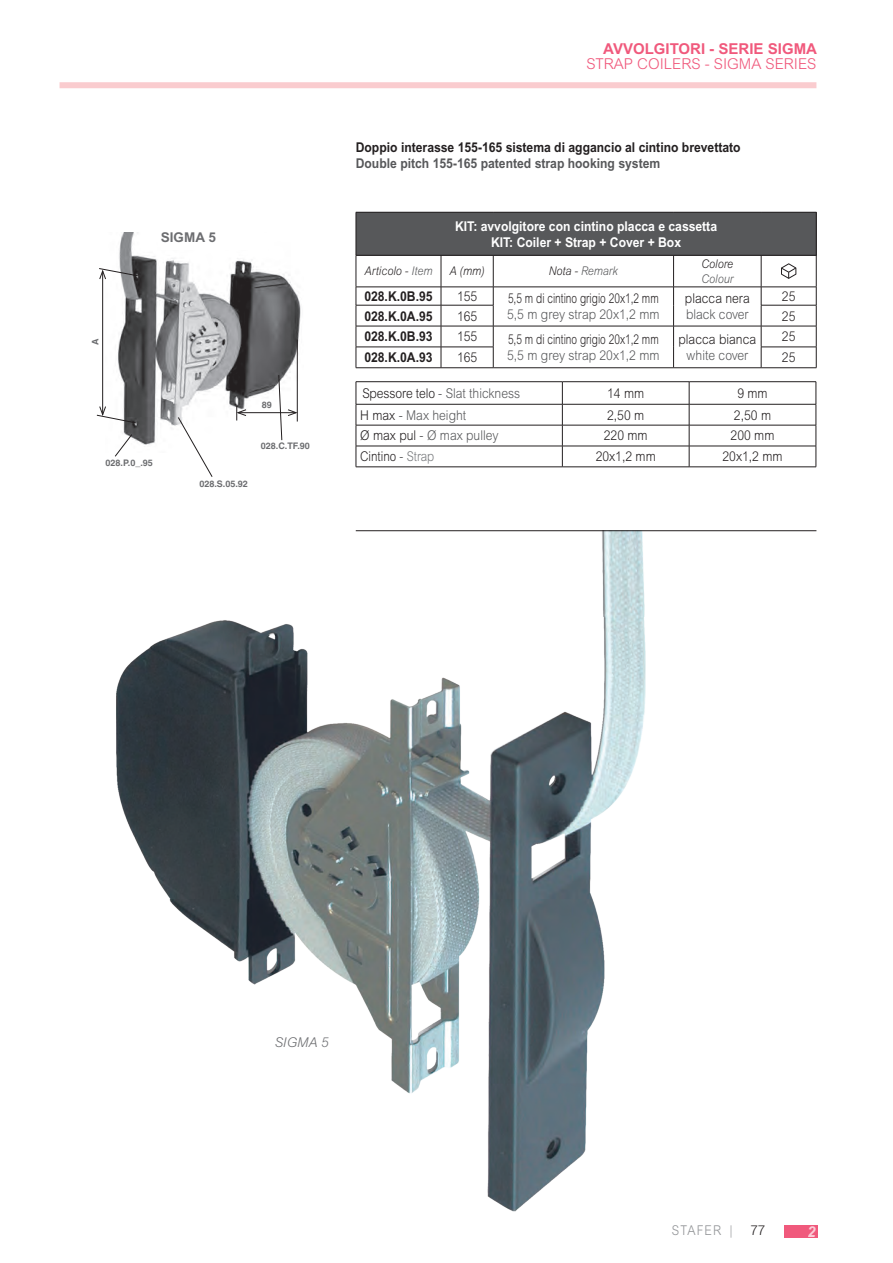
<style>
.page{position:relative;width:893px;height:1263px;background:#fff}
.page>*{position:absolute;margin:0;border:0;box-sizing:border-box;transform-origin:0 0}
.t1{font:300 15px "Arial MT Std";color:#f0597c}
.t2{font:700 15px "Arial MT Std";color:#f0597c}
.t3{font:italic 700 15px "Arial MT Std";color:#fff}
.t4{font:300 13.5px "Arial MT Std";color:#57585a;scale:.9 1}
.t5{font:700 13.5px "Arial MT Std";color:#231f20;scale:.9 1}
.t6{font:300 13.5px "Arial MT Std";color:#231f20;scale:.9 1}
.t7{font:700 13.5px/16.2px "Arial MT Std";color:#fff;text-align:center;scale:.9 1}
.t8{font:300 13.5px "Arial MT Std";color:#231f20;scale:.75 1}
.t9{font:700 13.5px "Arial MT Std";color:#57585a;scale:.9 1}
.t10{font:300 13.5px "Arial MT Std";color:#231f20;scale:.86 1}
.t11{font:300 13.5px "Arial MT Std";letter-spacing:.1em;color:#939598;scale:.9 1}
.t12{font:700 13.5px "Arial MT Std";color:#6c6d70}
.t13{font:italic 300 13.5px "Arial MT Std";color:#6c6d70}
.t14{font:300 13.5px "Arial MT Std";color:#231f20}
.t15{font:italic 300 12px "Arial MT Std";color:#231f20;scale:.9 1}
.t16{font:italic 300 12px "Arial MT Std";color:#57585a;scale:.9 1}
.t17{font:700 9px "Helvetica LT Std";color:#6c6d70}
.s1{color:#57585a}
.s2{color:#231f20}
.s3{color:#787a7d}
</style>
<div class="page">
<img style="left:118px;top:232px;width:183px;height:213px">
<hr style="left:102px;top:271px;width:1px;height:144px;background:#231f20">
<svg style="left:99px;top:268px;width:40px;height:11px"></svg>
<svg style="left:96px;top:406px;width:41px;height:17px"></svg>
<hr style="left:297px;top:340px;width:1px;height:81px;background:#231f20">
<hr style="left:238px;top:412px;width:58px;height:1px;background:#231f20">
<svg style="left:288px;top:409px;width:9px;height:7px"></svg>
<svg style="left:236px;top:406px;width:10px;height:14px"></svg>
<svg style="left:115px;top:434px;width:17px;height:23px"></svg>
<svg style="left:178px;top:417px;width:35px;height:60px"></svg>
<svg style="left:278px;top:375px;width:4px;height:65px"></svg>
<div style="left:161px;top:233px;width:102px;height:17px;background:#fff"></div>
<img style="left:116px;top:531px;width:564px;height:681px">
<div style="left:356px;top:212px;width:460px;height:43px;background:#57585a"></div>
<hr style="left:356px;top:212px;width:1px;height:43px;background:#231f20">
<hr style="left:816px;top:212px;width:1px;height:43px;background:#231f20">
<hr style="left:356px;top:212px;width:85px;height:1px;background:#231f20">
<hr style="left:441px;top:212px;width:52px;height:1px;background:#231f20">
<hr style="left:493px;top:212px;width:181px;height:1px;background:#231f20">
<hr style="left:674px;top:212px;width:87px;height:1px;background:#231f20">
<hr style="left:761px;top:212px;width:55px;height:1px;background:#231f20">
<hr style="left:356px;top:255px;width:1px;height:32px;background:#231f20">
<hr style="left:356px;top:255px;width:85px;height:1px;background:#231f20">
<hr style="left:441px;top:255px;width:1px;height:32px;background:#231f20">
<hr style="left:441px;top:255px;width:52px;height:1px;background:#231f20">
<hr style="left:493px;top:255px;width:1px;height:32px;background:#231f20">
<hr style="left:493px;top:255px;width:181px;height:1px;background:#231f20">
<hr style="left:673px;top:255px;width:1px;height:32px;background:#231f20">
<hr style="left:674px;top:255px;width:87px;height:1px;background:#231f20">
<hr style="left:761px;top:255px;width:1px;height:32px;background:#231f20">
<hr style="left:816px;top:255px;width:1px;height:32px;background:#231f20">
<hr style="left:761px;top:255px;width:55px;height:1px;background:#231f20">
<hr style="left:356px;top:287px;width:85px;height:1px;background:#231f20">
<hr style="left:356px;top:326px;width:85px;height:1px;background:#231f20">
<hr style="left:441px;top:287px;width:52px;height:1px;background:#231f20">
<hr style="left:441px;top:326px;width:52px;height:1px;background:#231f20">
<hr style="left:493px;top:287px;width:181px;height:1px;background:#231f20">
<hr style="left:493px;top:326px;width:181px;height:1px;background:#231f20">
<hr style="left:493px;top:367px;width:181px;height:1px;background:#231f20">
<svg style="left:673px;top:287px;width:1px;height:81px"></svg>
<hr style="left:674px;top:287px;width:87px;height:1px;background:#231f20">
<hr style="left:674px;top:326px;width:87px;height:1px;background:#231f20">
<hr style="left:674px;top:367px;width:87px;height:1px;background:#231f20">
<hr style="left:761px;top:287px;width:55px;height:1px;background:#231f20">
<hr style="left:761px;top:326px;width:55px;height:1px;background:#231f20">
<svg style="left:356px;top:287px;width:1px;height:80px"></svg>
<hr style="left:356px;top:305px;width:85px;height:1px;background:#231f20">
<hr style="left:356px;top:347px;width:85px;height:1px;background:#231f20">
<hr style="left:356px;top:367px;width:85px;height:1px;background:#231f20">
<svg style="left:441px;top:287px;width:1px;height:80px"></svg>
<svg style="left:493px;top:287px;width:1px;height:81px"></svg>
<hr style="left:441px;top:305px;width:52px;height:1px;background:#231f20">
<hr style="left:441px;top:347px;width:52px;height:1px;background:#231f20">
<hr style="left:441px;top:367px;width:52px;height:1px;background:#231f20">
<svg style="left:761px;top:287px;width:1px;height:80px"></svg>
<svg style="left:816px;top:287px;width:1px;height:81px"></svg>
<hr style="left:761px;top:305px;width:55px;height:1px;background:#231f20">
<hr style="left:761px;top:347px;width:55px;height:1px;background:#231f20">
<hr style="left:761px;top:367px;width:55px;height:1px;background:#231f20">
<svg style="left:781px;top:263px;width:15px;height:16px"></svg>
<hr style="left:356px;top:381px;width:206px;height:1px;background:#231f20">
<hr style="left:562px;top:381px;width:127px;height:1px;background:#231f20">
<hr style="left:689px;top:381px;width:127px;height:1px;background:#231f20">
<hr style="left:356px;top:404px;width:206px;height:1px;background:#231f20">
<hr style="left:562px;top:404px;width:127px;height:1px;background:#231f20">
<hr style="left:689px;top:404px;width:127px;height:1px;background:#231f20">
<hr style="left:356px;top:425px;width:206px;height:1px;background:#231f20">
<hr style="left:562px;top:425px;width:127px;height:1px;background:#231f20">
<hr style="left:689px;top:425px;width:127px;height:1px;background:#231f20">
<svg style="left:356px;top:382px;width:1px;height:85px"></svg>
<hr style="left:356px;top:446px;width:206px;height:1px;background:#231f20">
<hr style="left:356px;top:467px;width:206px;height:1px;background:#231f20">
<svg style="left:562px;top:382px;width:1px;height:85px"></svg>
<hr style="left:562px;top:446px;width:127px;height:1px;background:#231f20">
<hr style="left:562px;top:467px;width:127px;height:1px;background:#231f20">
<svg style="left:689px;top:382px;width:1px;height:85px"></svg>
<svg style="left:816px;top:382px;width:1px;height:85px"></svg>
<hr style="left:689px;top:446px;width:127px;height:1px;background:#231f20">
<hr style="left:689px;top:467px;width:127px;height:1px;background:#231f20">
<hr style="left:356px;top:530px;width:460px;height:1px;background:#231f20">
<div style="left:60px;top:82px;width:756px;height:6px;background:#facccf"></div>
<div style="left:784px;top:1225px;width:33px;height:13px;background:#f0597c"></div>
<p class="t12" style="left:161px;top:230px;width:57px">SIGMA 5</p>
<p class="t17" style="left:90px;top:345px;width:8px;rotate:-90deg">A</p>
<p class="t17" style="left:106px;top:458px;width:49px">028.P.0_.95</p>
<p class="t17" style="left:199px;top:478px;width:50px">028.S.05.92</p>
<p class="t17" style="left:262px;top:400px;width:12px">89</p>
<p class="t17" style="left:261px;top:440px;width:51px">028.C.TF.90</p>
<p class="t2" style="left:603px;top:40px;width:215px">AVVOLGITORI - SERIE SIGMA</p>
<p class="t1" style="left:586px;top:56px;width:232px">STRAP COILERS - SIGMA SERIES</p>
<p class="t5" style="left:356px;top:140px;width:429px">Doppio interasse 155-165 sistema di aggancio al cintino brevettato</p>
<p class="t9" style="left:356px;top:156px;width:340px">Double pitch 155-165 patented strap hooking system</p>
<p class="t7" style="left:455px;top:218px;width:293px">KIT: avvolgitore con cintino placca e cassetta<br>KIT: Coiler + Strap + Cover + Box</p>
<p class="t15" style="left:365px;top:264px;width:77px">Articolo - <span class="s1">Item</span></p>
<p class="t15" style="left:449px;top:264px;width:41px">A (mm)</p>
<p class="t16" style="left:549px;top:264px;width:78px"><span class="s2">Nota -</span> Remark</p>
<p class="t15" style="left:701px;top:257px;width:37px">Colore</p>
<p class="t16" style="left:701px;top:271px;width:37px">Colour</p>
<p class="t5" style="left:364px;top:288px;width:77px">028.K.0B.95</p>
<p class="t6" style="left:457px;top:288px;width:24px">155</p>
<p class="t8" style="left:508px;top:291px;width:203px">5,5 m di cintino grigio 20x1,2 mm</p>
<p class="t4" style="left:507px;top:307px;width:171px">5,5 m grey strap 20x1,2 mm</p>
<p class="t6" style="left:782px;top:289px;width:17px">25</p>
<p class="t6" style="left:685px;top:291px;width:74px">placca nera</p>
<p class="t4" style="left:686px;top:307px;width:71px">black cover</p>
<p class="t5" style="left:364px;top:308px;width:77px">028.K.0A.95</p>
<p class="t6" style="left:457px;top:308px;width:24px">165</p>
<p class="t6" style="left:782px;top:308px;width:17px">25</p>
<p class="t5" style="left:364px;top:329px;width:77px">028.K.0B.93</p>
<p class="t6" style="left:457px;top:329px;width:24px">155</p>
<p class="t8" style="left:508px;top:331px;width:203px">5,5 m di cintino grigio 20x1,2 mm</p>
<p class="t4" style="left:507px;top:347px;width:171px">5,5 m grey strap 20x1,2 mm</p>
<p class="t6" style="left:782px;top:329px;width:17px">25</p>
<p class="t6" style="left:678px;top:331px;width:88px">placca bianca</p>
<p class="t4" style="left:686px;top:347px;width:70px">white cover</p>
<p class="t5" style="left:364px;top:350px;width:77px">028.K.0A.93</p>
<p class="t6" style="left:457px;top:350px;width:24px">165</p>
<p class="t6" style="left:782px;top:350px;width:17px">25</p>
<p class="t4" style="left:362px;top:385px;width:177px"><span class="s2">Spessore telo</span> - Slat thickness</p>
<p class="t6" style="left:607px;top:385px;width:43px">14 mm</p>
<p class="t6" style="left:737px;top:385px;width:35px">9 mm</p>
<p class="t4" style="left:360px;top:407px;width:119px"><span class="s2">H max</span> - Max height</p>
<p class="t6" style="left:607px;top:407px;width:43px">2,50 m</p>
<p class="t6" style="left:734px;top:407px;width:43px">2,50 m</p>
<p class="t4" style="left:360px;top:428px;width:155px"><span class="s2">Ø max pul</span> - Ø max pulley</p>
<p class="t6" style="left:604px;top:428px;width:50px">220 mm</p>
<p class="t6" style="left:731px;top:428px;width:50px">200 mm</p>
<p class="t10" style="left:360px;top:449px;width:88px">Cintino <span class="s1">-</span> <span class="s3">Strap</span></p>
<p class="t6" style="left:596px;top:449px;width:68px">20x1,2 mm</p>
<p class="t6" style="left:722px;top:449px;width:68px">20x1,2 mm</p>
<p class="t13" style="left:275px;top:1035px;width:56px">SIGMA 5</p>
<p class="t11" style="left:672px;top:1222px;width:69px">STAFER |</p>
<p class="t14" style="left:750px;top:1222px;width:16px">77</p>
<p class="t3" style="left:808px;top:1223px;width:10px">2</p>
</div>
